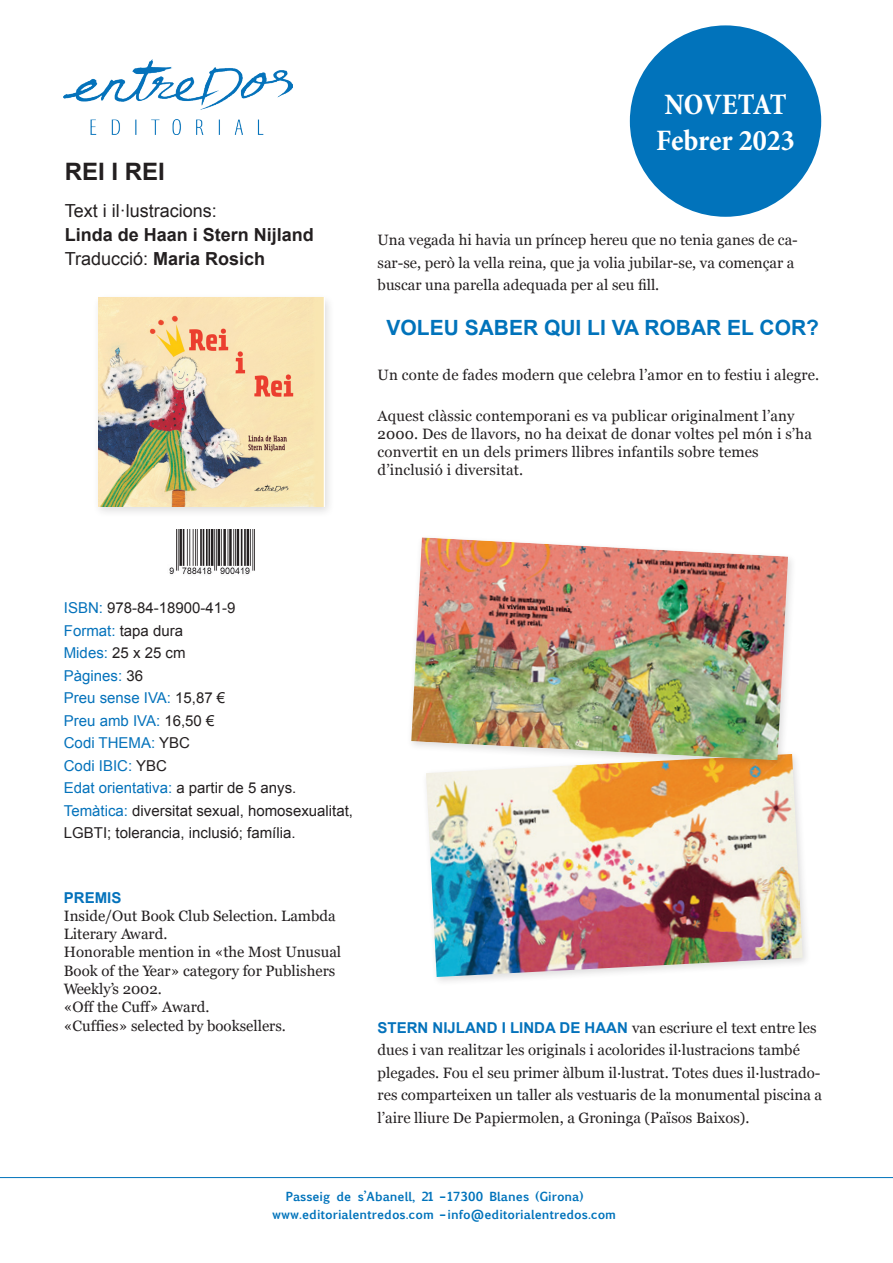
<style>
.page{position:relative;width:893px;height:1263px;background:#fff}
.page>*{position:absolute;margin:0;border:0;box-sizing:border-box;transform-origin:0 0}
.t1{font:700 condensed 30px/36px "Minion Pro";letter-spacing:-.005em;color:#fff}
.t2{font:700 24px "Arial";color:#231f20}
.t3{font:700 21px "Arial";color:#0173bb}
.t4{font:700 18px/24px "Arial";color:#231f20}
.t5{font:18px "Arial";color:#231f20}
.t6{font:15px/22.5px "Georgia";color:#231f20}
.t7{font:15px/22.5px "Arial";color:#231f20}
.t8{font:700 15px "Arial";color:#0472bb}
.t9{font:700 12px/18px "Euphemia UCAS";color:#0173bb}
.s1{font-weight:400}
.s2{color:#0472bb}
.s3{font-family:"Arial";font-weight:700;color:#0472bb}
</style>
<div class="page">
<img style="left:426px;top:770px;width:377px;height:207px">
<hr style="left:0;top:1177px;width:893px;height:1px;background:#0173bb">
<img style="left:64px;top:60px;width:228px;height:74px">
<div style="left:92px;top:293px;width:243px;height:225px;background:#231f20;opacity:.15"></div>
<img style="left:98px;top:298px;width:227px;height:208px">
<img style="left:169px;top:529px;width:86px;height:46px">
<div style="left:630px;top:25px;width:191px;height:192px;background:#0173bb;border-radius:50%"></div>
<div style="left:406px;top:534px;width:391px;height:236px;background:#231f20;opacity:.15"></div>
<img style="left:411px;top:537px;width:377px;height:223px">
<h2 class="t2" style="left:65px;top:156px;width:102px">REI I REI</h2>
<p class="t5" style="left:65px;top:199px;width:154px">Text i il·lustracions:</p>
<p class="t4" style="left:65px;top:223px;width:251px">Linda de Haan i Stern Nijland<br><span class="s1">Traducció:</span> Maria Rosich</p>
<h1 class="t1" style="left:656px;top:88px;width:140px">NOVETAT<br>Febrer 2023</h1>
<p class="t6" style="left:378px;top:228px;width:422px">Una vegada hi havia un príncep hereu que no tenia ganes de ca&shy;sar-se, però la vella reina, que ja volia jubilar-se, va començar a buscar una parella adequada per al seu fill.</p>
<h3 class="t3" style="left:387px;top:314px;width:434px">VOLEU SABER QUI LI VA ROBAR EL COR?</h3>
<p class="t6" style="left:378px;top:363px;width:443px">Un conte de fades modern que celebra l’amor en to festiu i alegre.</p>
<p class="t6" style="left:378px;top:406px;width:436px;line-height:18px">Aquest clàssic contemporani es va publicar originalment l’any 2000. Des de llavors, no ha deixat de donar voltes pel món i s’ha convertit en un dels primers llibres infantils sobre temes d’inclusió i diversitat.</p>
<p class="t7" style="left:64px;top:597px;width:291px"><span class="s2">ISBN:</span> 978-84-18900-41-9<br><span class="s2">Format:</span> tapa dura<br><span class="s2">Mides:</span> 25 x 25 cm<br><span class="s2">Pàgines:</span> 36<br><span class="s2">Preu sense IVA:</span> 15,87 €<br><span class="s2">Preu amb IVA:</span> 16,50 €<br><span class="s2">Codi THEMA:</span> YBC<br><span class="s2">Codi IBIC:</span> YBC<br><span class="s2">Edat orientativa:</span> a partir de 5 anys.<br><span class="s2">Temàtica:</span> diversitat sexual, homosexualitat,<br>LGBTI; tolerancia, inclusió; família.</p>
<p class="t8" style="left:64px;top:887px;width:59px">PREMIS</p>
<p class="t6" style="left:64px;top:907px;width:279px;line-height:18.3px">Inside/Out Book Club Selection. Lambda<br>Literary Award.<br>Honorable mention in «the Most Unusual<br>Book of the Year» category for Publishers<br>Weekly’s 2002.<br>«Off the Cuff» Award.<br>«Cuffies» selected by booksellers.</p>
<p class="t6" style="left:378px;top:1016px;width:446px"><span class="s3">STERN NIJLAND I LINDA DE HAAN</span> van escriure el text entre les dues i van realitzar les originals i acolorides il·lustracions també plegades. Fou el seu primer àlbum il·lustrat. Totes dues il·lustrado&shy;res comparteixen un taller als vestuaris de la monumental piscina a l’aire lliure De Papiermolen, a Groninga (Països Baixos).</p>
<p class="t9" style="left:272px;top:1187px;width:345px;text-indent:13px">Passeig de s’Abanell, 21 – 17300 Blanes (Girona) www.editorialentredos.com – info@editorialentredos.com</p>
</div>
